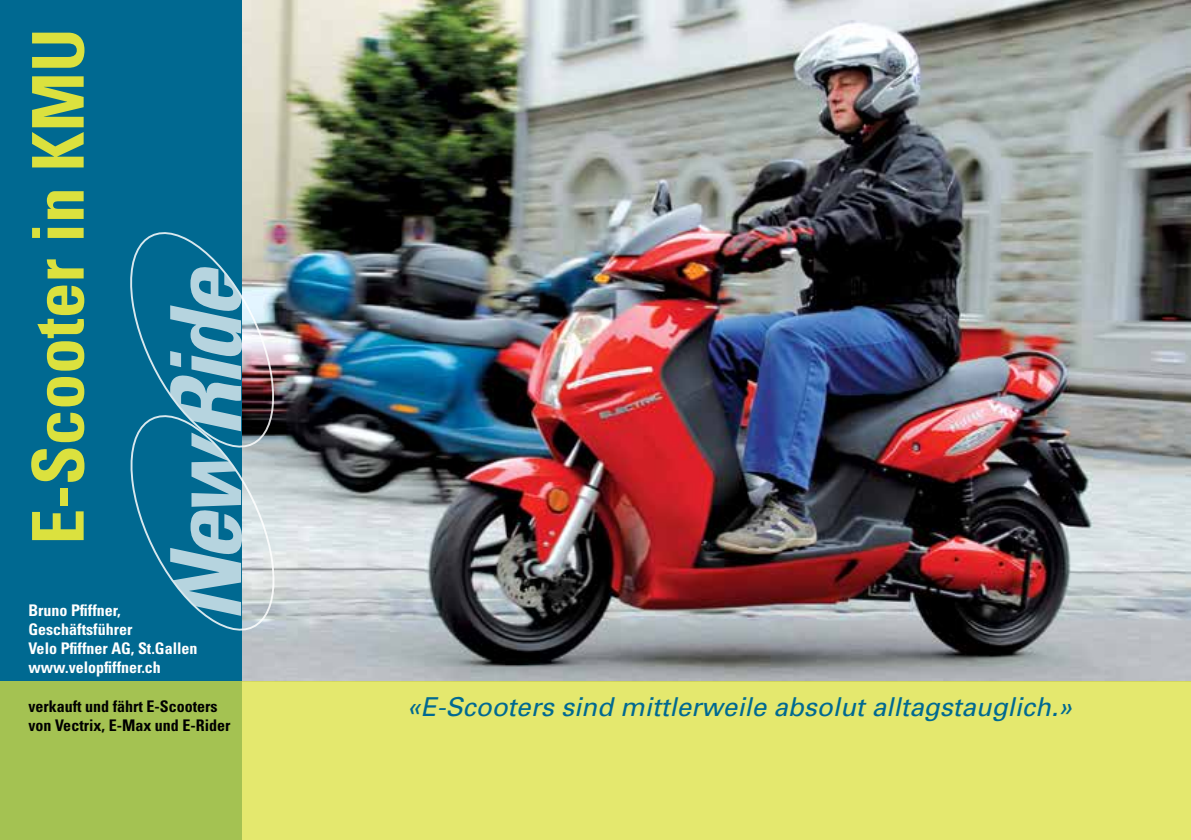
<style>
.page{position:relative;width:1191px;height:840px;background:#fff}
.page>*{position:absolute;margin:0;border:0;box-sizing:border-box;transform-origin:0 0}
.t1{font:700 condensed 71.4px "Univers";color:#dbe13e}
.t2{font:italic 26px "Univers";color:#006991}
.t3{font:700 condensed 16px/19.2px "Univers";color:#fff}
.t4{font:700 condensed 16px/19.2px "Univers";color:#000}
</style>
<div class="page">
<img style="left:241px;top:0;width:950px;height:680px">
<div style="left:0;top:0;width:241px;height:839px;background:#006991"></div>
<svg style="left:0;top:680px;width:1191px;height:159px;background:#d6df68"></svg>
<svg style="left:130px;top:230px;width:146px;height:402px"></svg>
<h1 class="t1" style="left:14px;top:544px;width:517px;rotate:-90deg">E-Scooter in KMU</h1>
<p class="t3" style="left:28px;top:599px;width:171px">Bruno Pfiffner,<br>Geschäftsführer<br>Velo Pfiffner AG, St.Gallen www.velopfiffner.ch</p>
<p class="t4" style="left:28px;top:695px;width:204px">verkauft und fährt E-Scooters von Vectrix, E-Max und E-Rider</p>
<h2 class="t2" style="left:406px;top:690px;width:667px">«E-Scooters sind mittlerweile absolut alltagstauglich.»</h2>
</div>
